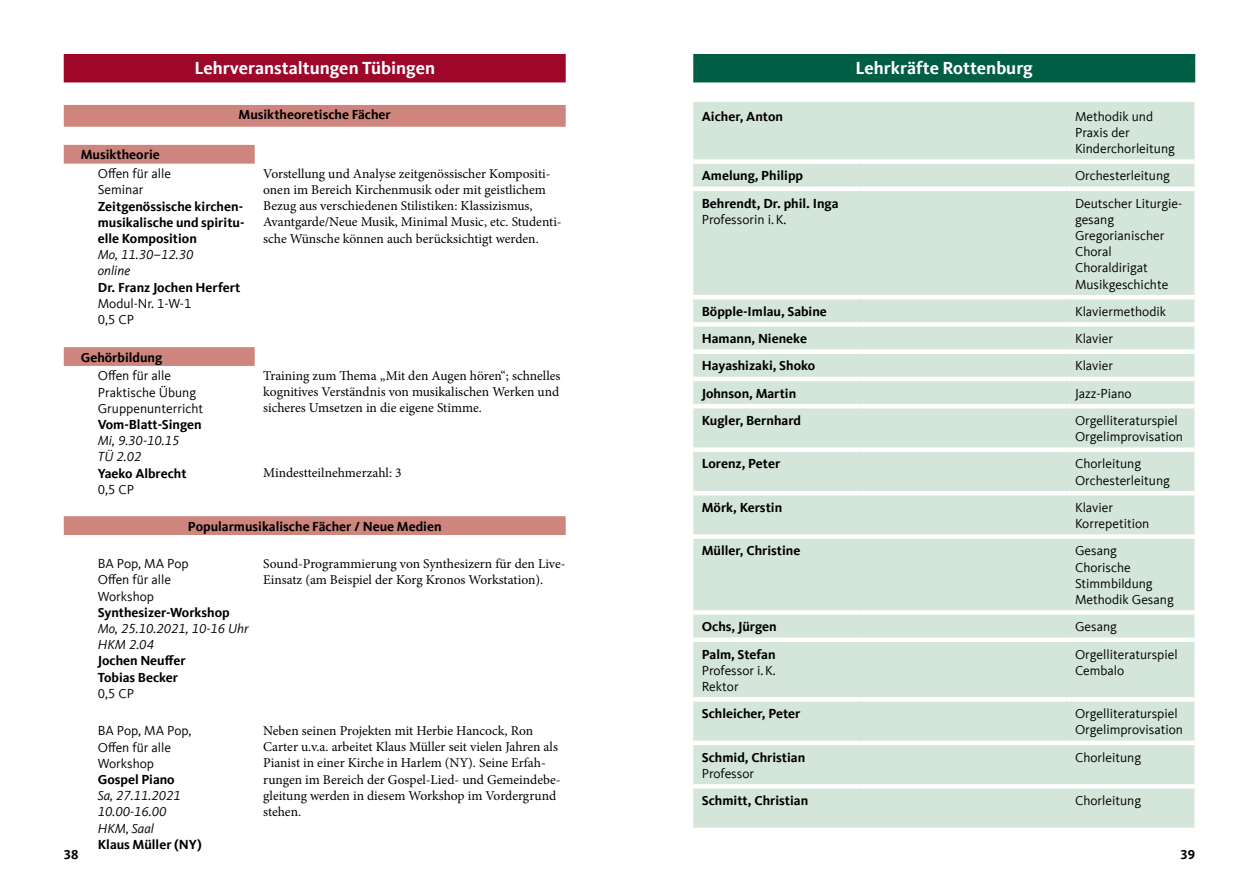
<style>
.page{position:relative;width:1259px;height:893px;background:#fff}
.page>*{position:absolute;margin:0;border:0;box-sizing:border-box;transform-origin:0 0}
.t1{font:700 18px "Kievit Offc Pro";color:#fff}
.t2{font:13.5px/16.2px "Minion Pro";color:#000}
.t3{font:13.5px/16.2px "Kievit Offc Pro";color:#000}
.t4{font:700 13.5px/16.2px "Kievit Offc Pro";color:#000;text-align:justify}
.t5{font:italic 13.5px/16.2px "Kievit Offc Pro";color:#000}
</style>
<div class="page">
<svg style="left:64px;top:105px;width:502px;height:430px"></svg>
<div style="left:64px;top:54px;width:502px;height:28px;background:#9e062a"></div>
<div style="left:693px;top:54px;width:502px;height:28px;background:#005e45"></div>
<div style="left:693px;top:102px;width:501px;height:726px;background:#d4e5da"></div>
<div style="left:693px;top:159px;width:167px;height:5px;background:#fff"></div>
<div style="left:860px;top:159px;width:206px;height:5px;background:#fff"></div>
<div style="left:1066px;top:159px;width:128px;height:5px;background:#fff"></div>
<hr style="left:693px;top:187px;width:167px;height:4px;background:#fff">
<hr style="left:860px;top:187px;width:206px;height:4px;background:#fff">
<hr style="left:1066px;top:187px;width:128px;height:4px;background:#fff">
<hr style="left:693px;top:295px;width:167px;height:4px;background:#fff">
<hr style="left:860px;top:295px;width:206px;height:4px;background:#fff">
<hr style="left:1066px;top:295px;width:128px;height:4px;background:#fff">
<div style="left:693px;top:322px;width:167px;height:5px;background:#fff"></div>
<div style="left:860px;top:322px;width:206px;height:5px;background:#fff"></div>
<div style="left:1066px;top:322px;width:128px;height:5px;background:#fff"></div>
<div style="left:693px;top:349px;width:167px;height:5px;background:#fff"></div>
<div style="left:860px;top:349px;width:206px;height:5px;background:#fff"></div>
<div style="left:1066px;top:349px;width:128px;height:5px;background:#fff"></div>
<hr style="left:693px;top:377px;width:167px;height:4px;background:#fff">
<hr style="left:860px;top:377px;width:206px;height:4px;background:#fff">
<hr style="left:1066px;top:377px;width:128px;height:4px;background:#fff">
<hr style="left:693px;top:404px;width:167px;height:4px;background:#fff">
<hr style="left:860px;top:404px;width:206px;height:4px;background:#fff">
<hr style="left:1066px;top:404px;width:128px;height:4px;background:#fff">
<div style="left:693px;top:447px;width:167px;height:5px;background:#fff"></div>
<div style="left:860px;top:447px;width:206px;height:5px;background:#fff"></div>
<div style="left:1066px;top:447px;width:128px;height:5px;background:#fff"></div>
<hr style="left:693px;top:491px;width:167px;height:4px;background:#fff">
<hr style="left:860px;top:491px;width:206px;height:4px;background:#fff">
<hr style="left:1066px;top:491px;width:128px;height:4px;background:#fff">
<div style="left:693px;top:534px;width:167px;height:5px;background:#fff"></div>
<div style="left:860px;top:534px;width:206px;height:5px;background:#fff"></div>
<div style="left:1066px;top:534px;width:128px;height:5px;background:#fff"></div>
<div style="left:693px;top:610px;width:167px;height:5px;background:#fff"></div>
<div style="left:860px;top:610px;width:206px;height:5px;background:#fff"></div>
<div style="left:1066px;top:610px;width:128px;height:5px;background:#fff"></div>
<div style="left:693px;top:637px;width:167px;height:5px;background:#fff"></div>
<div style="left:860px;top:637px;width:206px;height:5px;background:#fff"></div>
<div style="left:1066px;top:637px;width:128px;height:5px;background:#fff"></div>
<div style="left:693px;top:697px;width:167px;height:5px;background:#fff"></div>
<div style="left:860px;top:697px;width:206px;height:5px;background:#fff"></div>
<div style="left:1066px;top:697px;width:128px;height:5px;background:#fff"></div>
<hr style="left:693px;top:741px;width:167px;height:4px;background:#fff">
<hr style="left:860px;top:741px;width:206px;height:4px;background:#fff">
<hr style="left:1066px;top:741px;width:128px;height:4px;background:#fff">
<div style="left:693px;top:784px;width:167px;height:5px;background:#fff"></div>
<div style="left:860px;top:784px;width:206px;height:5px;background:#fff"></div>
<div style="left:1066px;top:784px;width:128px;height:5px;background:#fff"></div>
<h1 class="t1" style="left:194px;top:57px;width:242px">Lehrveranstaltungen Tübingen</h1>
<h1 class="t1" style="left:855px;top:57px;width:179px">Lehrkräfte Rottenburg</h1>
<p class="t4" style="left:702px;top:108px;width:83px">Aicher, Anton</p>
<p class="t3" style="left:1075px;top:108px;width:101px">Methodik und<br>Praxis der<br>Kinderchorleitung</p>
<p class="t4" style="left:702px;top:168px;width:103px">Amelung, Philipp</p>
<p class="t3" style="left:1075px;top:168px;width:96px">Orchesterleitung</p>
<p class="t4" style="left:702px;top:195px;width:138px">Behrendt, Dr. phil. Inga</p>
<p class="t3" style="left:702px;top:211px;width:85px">Professorin i. K.</p>
<p class="t4" style="left:238px;top:107px;width:154px">Musiktheoretische Fächer</p>
<p class="t4" style="left:81px;top:147px;width:81px">Musiktheorie</p>
<p class="t3" style="left:98px;top:165px;width:75px">Offen für alle<br>Seminar</p>
<p class="t4" style="left:98px;top:198px;width:148px">Zeitgenössische kirchen&shy;musikalische und spiritu&shy;elle Komposition</p>
<p class="t5" style="left:98px;top:246px;width:97px">Mo, 11.30–12.30 online</p>
<p class="t4" style="left:98px;top:279px;width:144px">Dr. Franz Jochen Herfert</p>
<p class="t3" style="left:98px;top:295px;width:95px">Modul-Nr. 1-W-1<br>0,5 CP</p>
<p class="t2" style="left:263px;top:165px;width:300px">Vorstellung und Analyse zeitgenössischer Kompositi&shy;onen im Bereich Kirchenmusik oder mit geistlichem Bezug aus verschiedenen Stilistiken: Klassizismus, Avantgarde/Neue Musik, Minimal Music, etc. Studenti&shy;sche Wünsche können auch berücksichtigt werden.</p>
<p class="t3" style="left:1075px;top:195px;width:109px">Deutscher Liturgie&shy;gesang<br>Gregorianischer<br>Choral<br>Choraldirigat<br>Musikgeschichte</p>
<p class="t4" style="left:702px;top:303px;width:127px">Böpple-Imlau, Sabine</p>
<p class="t3" style="left:1075px;top:303px;width:93px">Klaviermethodik</p>
<p class="t4" style="left:702px;top:330px;width:107px">Hamann, Nieneke</p>
<p class="t3" style="left:1075px;top:330px;width:40px">Klavier</p>
<p class="t4" style="left:702px;top:358px;width:115px">Hayashizaki, Shoko</p>
<p class="t3" style="left:1075px;top:358px;width:40px">Klavier</p>
<p class="t4" style="left:702px;top:385px;width:96px">Johnson, Martin</p>
<p class="t3" style="left:1075px;top:385px;width:58px">Jazz-Piano</p>
<p class="t4" style="left:702px;top:412px;width:101px">Kugler, Bernhard</p>
<p class="t3" style="left:1075px;top:412px;width:109px">Orgelliteraturspiel<br>Orgelimprovisation</p>
<p class="t4" style="left:702px;top:456px;width:80px">Lorenz, Peter</p>
<p class="t3" style="left:1075px;top:456px;width:96px">Chorleitung<br>Orchesterleitung</p>
<p class="t4" style="left:702px;top:499px;width:82px">Mörk, Kerstin</p>
<p class="t3" style="left:1075px;top:499px;width:76px">Klavier<br>Korrepetition</p>
<p class="t4" style="left:702px;top:543px;width:100px">Müller, Christine</p>
<p class="t3" style="left:1075px;top:543px;width:100px">Gesang<br>Chorische<br>Stimmbildung<br>Methodik Gesang</p>
<p class="t4" style="left:702px;top:619px;width:76px">Ochs, Jürgen</p>
<p class="t3" style="left:1075px;top:619px;width:44px">Gesang</p>
<p class="t4" style="left:702px;top:646px;width:75px">Palm, Stefan</p>
<p class="t3" style="left:702px;top:662px;width:74px">Professor i. K.<br>Rektor</p>
<p class="t4" style="left:81px;top:349px;width:83px">Gehörbildung</p>
<p class="t3" style="left:98px;top:368px;width:107px">Offen für alle<br>Praktische Übung<br>Gruppenunterricht</p>
<p class="t4" style="left:98px;top:416px;width:105px">Vom-Blatt-Singen</p>
<p class="t5" style="left:98px;top:433px;width:83px">Mi, 9.30-10.15<br>TÜ 2.02</p>
<p class="t4" style="left:98px;top:465px;width:90px">Yaeko Albrecht</p>
<p class="t3" style="left:98px;top:481px;width:38px">0,5 CP</p>
<p class="t2" style="left:263px;top:368px;width:299px;text-align:justify">Training zum Thema „Mit den Augen hören“; schnelles kognitives Verständnis von musikalischen Werken und sicheres Umsetzen in die eigene Stimme.</p>
<p class="t2" style="left:263px;top:465px;width:140px">Mindestteilnehmerzahl: 3</p>
<p class="t4" style="left:188px;top:518px;width:255px">Popularmusikalische Fächer / Neue Medien</p>
<p class="t2" style="left:263px;top:555px;width:304px">Sound-Programmierung von Synthesizern für den Live-<br>Einsatz (am Beispiel der Korg Kronos Workstation).</p>
<p class="t3" style="left:98px;top:556px;width:92px">BA Pop, MA Pop<br>Offen für alle<br>Workshop</p>
<p class="t4" style="left:98px;top:604px;width:133px">Synthesizer-Workshop</p>
<p class="t5" style="left:98px;top:620px;width:153px">Mo, 25.10.2021, 10-16 Uhr<br>HKM 2.04</p>
<p class="t4" style="left:98px;top:653px;width:89px">Jochen Neuffer<br>Tobias Becker</p>
<p class="t3" style="left:98px;top:685px;width:38px">0,5 CP</p>
<p class="t3" style="left:1075px;top:646px;width:104px">Orgelliteraturspiel<br>Cembalo</p>
<p class="t4" style="left:702px;top:705px;width:100px">Schleicher, Peter</p>
<p class="t3" style="left:1075px;top:705px;width:109px">Orgelliteraturspiel<br>Orgelimprovisation</p>
<p class="t4" style="left:702px;top:749px;width:105px">Schmid, Christian</p>
<p class="t3" style="left:702px;top:765px;width:54px">Professor</p>
<p class="t2" style="left:263px;top:723px;width:299px">Neben seinen Projekten mit Herbie Hancock, Ron Carter u.v.a. arbeitet Klaus Müller seit vielen Jahren als Pianist in einer Kirche in Harlem (NY). Seine Erfah&shy;rungen im Bereich der Gospel-Lied- und Gemeindebe&shy;gleitung werden in diesem Workshop im Vordergrund stehen.</p>
<p class="t3" style="left:98px;top:723px;width:95px">BA Pop, MA Pop,<br>Offen für alle<br>Workshop</p>
<p class="t4" style="left:98px;top:771px;width:78px">Gospel Piano</p>
<p class="t5" style="left:98px;top:787px;width:85px">Sa, 27.11.2021<br>10.00-16.00<br>HKM, Saal</p>
<p class="t4" style="left:98px;top:836px;width:105px">Klaus Müller (NY)</p>
<p class="t3" style="left:1075px;top:749px;width:68px">Chorleitung</p>
<p class="t4" style="left:702px;top:792px;width:108px">Schmitt, Christian</p>
<p class="t3" style="left:1075px;top:792px;width:68px">Chorleitung</p>
<p class="t4" style="left:64px;top:846px;width:16px">38</p>
<p class="t4" style="left:1180px;top:846px;width:16px">39</p>
</div>
